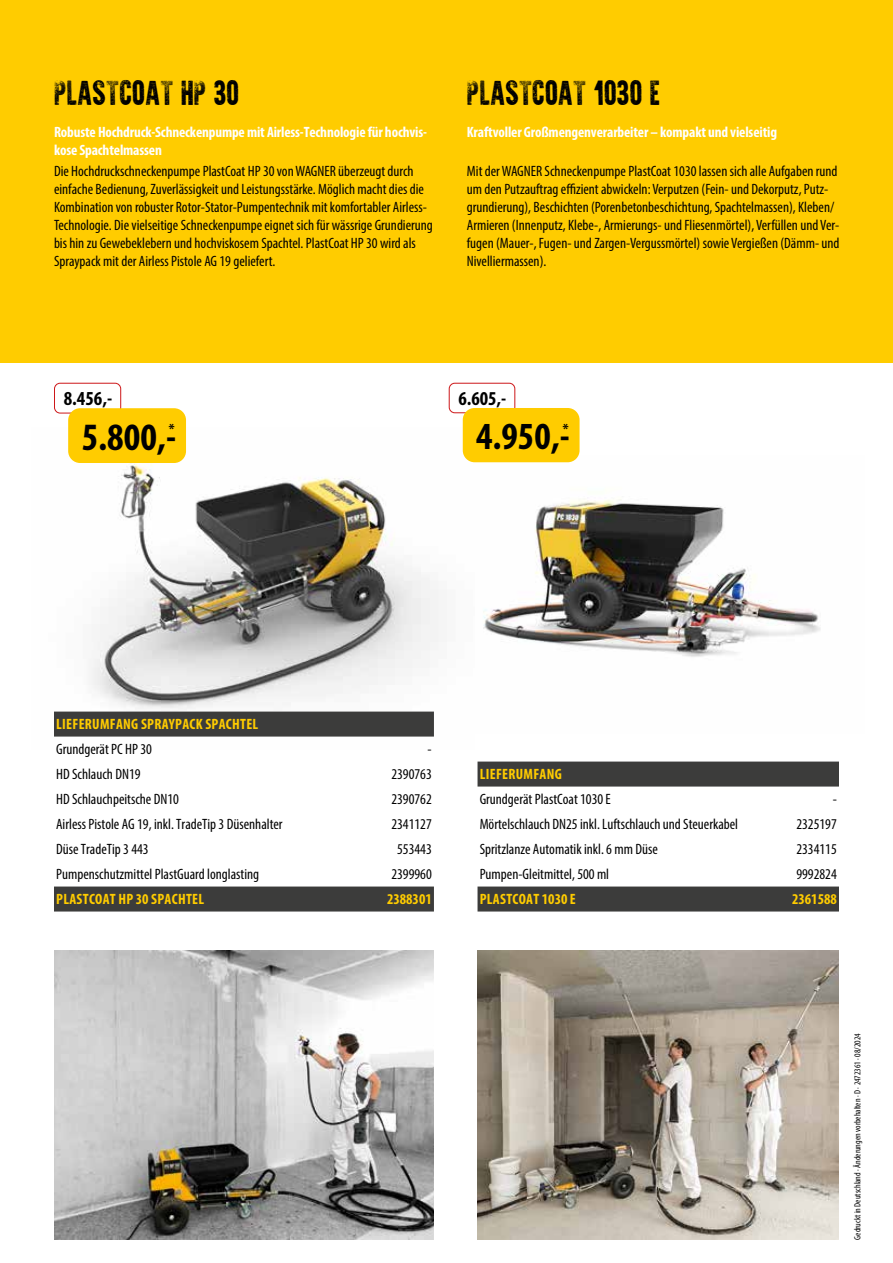
<style>
.page{position:relative;width:893px;height:1263px;background:#fff}
.page>*{position:absolute;margin:0;border:0;box-sizing:border-box;transform-origin:0 0}
.t1{font:700 condensed 38.85px "Myriad Pro";color:#000}
.t2{font:700 condensed 38.55px "Myriad Pro";color:#000}
.t3{font:30px "Waris Over";color:#000}
.t4{font:700 condensed 19.95px "Myriad Pro";color:#000}
.t5{font:700 condensed 19.8px "Myriad Pro";color:#000}
.t6{font:condensed 15px/18px "Myriad Pro";color:#000}
.t7{font:700 condensed 15px/18px "Myriad Pro";letter-spacing:-.01em;color:#fff}
.t8{font:700 condensed 15px "Myriad Pro";letter-spacing:.02em;color:#fc0}
.t9{font:700 condensed 15px "Myriad Pro";color:#fc0}
.t10{font:700 condensed 15px "Myriad Pro";color:#000}
.t11{font:condensed 9px "Myriad Pro";color:#000}
</style>
<div class="page">
<img style="left:474px;top:457px;width:347px;height:200px">
<img style="left:68px;top:427px;width:406px;height:283px">
<div style="left:0;top:0;width:893px;height:362px;background:#fc0"></div>
<img style="left:477px;top:950px;width:362px;height:289px">
<img style="left:54px;top:950px;width:380px;height:289px">
<svg style="left:54px;top:711px;width:380px;height:200px"></svg>
<div style="left:54px;top:383px;width:67px;height:31px;border:1px solid #cd1719;border-radius:6px"></div>
<div style="left:68px;top:408px;width:118px;height:55px;background:#fc0;border-radius:12px"></div>
<div style="left:449px;top:383px;width:66px;height:30px;border:1px solid #cd1719;border-radius:6px"></div>
<div style="left:463px;top:408px;width:117px;height:54px;background:#fc0;border-radius:12px"></div>
<svg style="left:477px;top:761px;width:362px;height:150px"></svg>
<h3 class="t3" style="left:54px;top:79px;width:187px">PLASTCOAT HP 30</h3>
<h3 class="t3" style="left:467px;top:79px;width:195px">PLASTCOAT 1030 E</h3>
<p class="t7" style="left:54px;top:123px;width:374px">Robuste Hochdruck-Schneckenpumpe mit Airless-Technologie für hochvis&shy;kose Spachtelmassen</p>
<p class="t7" style="left:467px;top:123px;width:312px">Kraftvoller Großmengenverarbeiter – kompakt und vielseitig</p>
<p class="t6" style="left:54px;top:162px;width:380px">Die Hochdruckschneckenpumpe PlastCoat HP 30 von WAGNER überzeugt durch einfache Bedienung, Zuverlässigkeit und Leistungsstärke. Möglich macht dies die Kombination von robuster Rotor-Stator-Pumpentechnik mit komfortabler Airless-Technologie. Die vielseitige Schneckenpumpe eignet sich für wässrige Grundierung bis hin zu Gewebeklebern und hochviskosem Spachtel. PlastCoat HP 30 wird als Spraypack mit der Airless Pistole AG 19 geliefert.</p>
<p class="t6" style="left:467px;top:162px;width:374px">Mit der WAGNER Schneckenpumpe PlastCoat 1030 lassen sich alle Aufgaben rund um den Putzauftrag effizient abwickeln: Verputzen (Fein- und Dekorputz, Putz&shy;grundierung), Beschichten (Porenbetonbeschichtung, Spachtelmassen), Kleben/ Armieren (Innenputz, Klebe-, Armierungs- und Fliesenmörtel), Verfüllen und Ver&shy;fugen (Mauer-, Fugen- und Zargen-Vergussmörtel) sowie Vergießen (Dämm- und Nivelliermassen).</p>
<h3 class="t5" style="left:458px;top:386px;width:49px">6.605,-</h3>
<h2 class="t2" style="left:476px;top:412px;width:95px">4.950,-</h2>
<h3 class="t4" style="left:64px;top:386px;width:50px">8.456,-</h3>
<h1 class="t1" style="left:82px;top:413px;width:96px">5.800,-</h1>
<p class="t10" style="left:169px;top:420px;width:7px">*</p>
<p class="t10" style="left:563px;top:419px;width:7px">*</p>
<p class="t8" style="left:56px;top:715px;width:204px">LIEFERUMFANG SPRAYPACK SPACHTEL</p>
<p class="t6" style="left:56px;top:740px;width:97px">Grundgerät PC HP 30</p>
<p class="t6" style="left:428px;top:740px;width:6px">-</p>
<p class="t6" style="left:56px;top:765px;width:86px">HD Schlauch DN19</p>
<p class="t6" style="left:391px;top:765px;width:42px">2390763</p>
<p class="t6" style="left:56px;top:790px;width:124px">HD Schlauchpeitsche DN10</p>
<p class="t6" style="left:391px;top:790px;width:42px">2390762</p>
<p class="t6" style="left:56px;top:815px;width:228px">Airless Pistole AG 19, inkl. TradeTip 3 Düsenhalter</p>
<p class="t6" style="left:391px;top:815px;width:42px">2341127</p>
<p class="t6" style="left:56px;top:840px;width:94px">Düse TradeTip 3 443</p>
<p class="t6" style="left:397px;top:840px;width:36px">553443</p>
<p class="t6" style="left:56px;top:865px;width:205px">Pumpenschutzmittel PlastGuard longlasting</p>
<p class="t6" style="left:391px;top:865px;width:42px">2399960</p>
<p class="t8" style="left:56px;top:890px;width:149px">PLASTCOAT HP 30 SPACHTEL</p>
<p class="t9" style="left:387px;top:890px;width:46px">2388301</p>
<p class="t8" style="left:480px;top:765px;width:84px">LIEFERUMFANG</p>
<p class="t6" style="left:480px;top:790px;width:133px">Grundgerät PlastCoat 1030 E</p>
<p class="t6" style="left:833px;top:790px;width:6px">-</p>
<p class="t6" style="left:480px;top:815px;width:260px">Mörtelschlauch DN25 inkl. Luftschlauch und Steuerkabel</p>
<p class="t6" style="left:796px;top:815px;width:42px">2325197</p>
<p class="t6" style="left:480px;top:840px;width:180px">Spritzlanze Automatik inkl. 6 mm Düse</p>
<p class="t6" style="left:796px;top:840px;width:42px">2334115</p>
<p class="t6" style="left:480px;top:865px;width:131px">Pumpen-Gleitmittel, 500 ml</p>
<p class="t6" style="left:796px;top:865px;width:42px">9992824</p>
<p class="t8" style="left:480px;top:890px;width:98px">PLASTCOAT 1030 E</p>
<p class="t9" style="left:792px;top:890px;width:46px">2361588</p>
<p class="t11" style="left:852px;top:1239px;width:208px;rotate:-90deg">Gedruckt in Deutschland · Änderungen vorbehalten · D · 2472361 · 08/2024</p>
</div>
